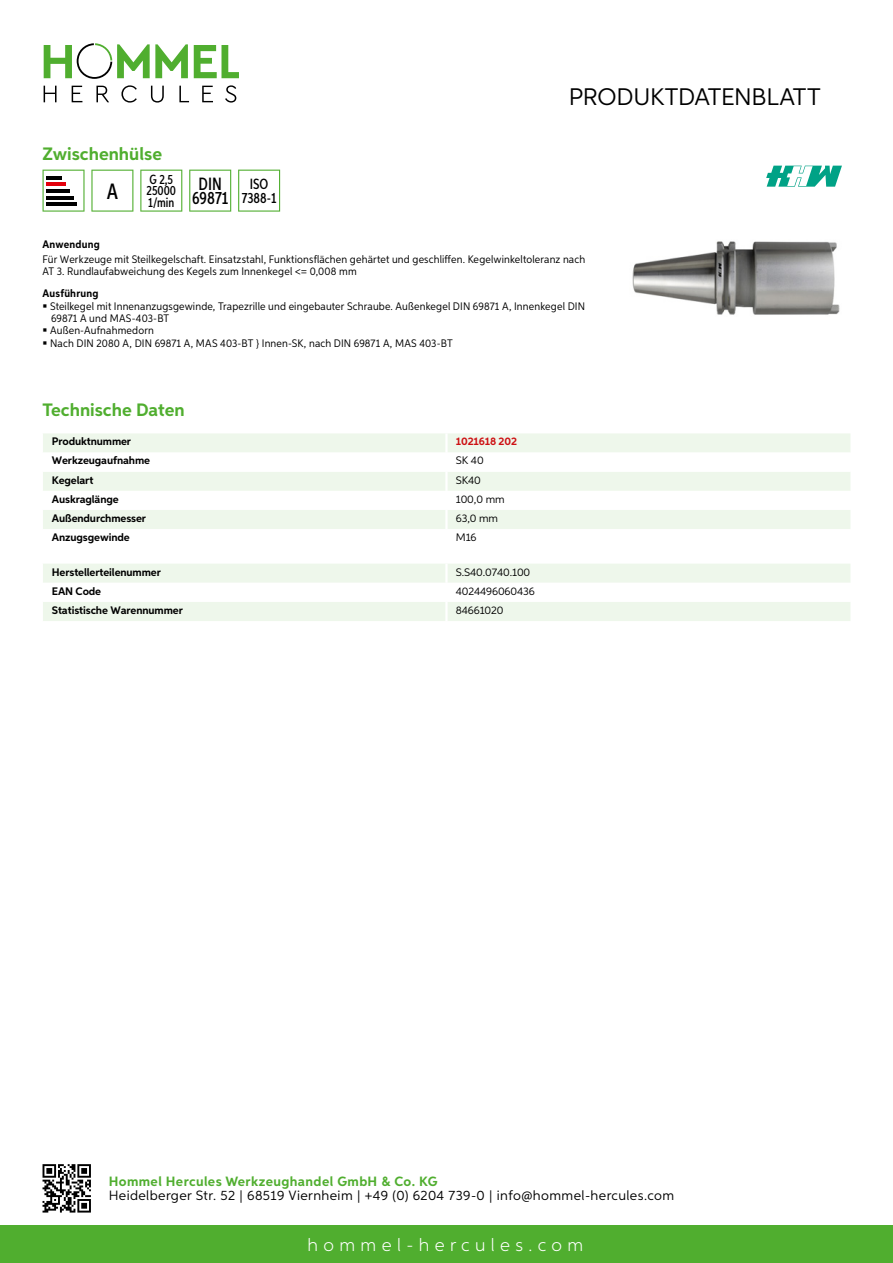
<style>
.page{position:relative;width:893px;height:1263px;background:#fff}
.page>*{position:absolute;margin:0;border:0;box-sizing:border-box;transform-origin:0 0}
.t1{font:24px "Aspira";letter-spacing:-.01em;color:#000}
.t2{font:500 22.2px "Aspira XX Nar";color:#000}
.t3{font:700 18px "Aspira";color:#50ae2f}
.t4{font:300 18px "Aspira";letter-spacing:.3em;color:#fff}
.t5{font:500 17.85px/14.9px "Aspira XX Nar";color:#000;text-align:center}
.t6{font:500 14.85px/13.4px "Aspira XX Nar";color:#000;text-align:center}
.t7{font:13.5px "Aspira";letter-spacing:.03em;color:#000}
.t8{font:700 13.5px "Aspira";letter-spacing:.03em;color:#50ae2f}
.t9{font:500 13.35px/11.9px "Aspira XX Nar";color:#000}
.t10{font:10.95px/12.5px "Aspira Nar";letter-spacing:.015em;color:#000}
.t11{font:700 10.95px "Aspira";letter-spacing:-.01em;color:#000}
.t12{font:10.95px "Aspira";letter-spacing:-.01em;color:#000}
.t13{font:700 10.95px "Aspira Nar";letter-spacing:.02em;color:#000}
.t14{font:700 10.95px "Aspira";letter-spacing:-.01em;color:#cd1013}
</style>
<div class="page">
<div style="left:0;top:1226px;width:893px;height:37px;background:#50ae2f"></div>
<svg style="left:43px;top:1164px;width:48px;height:48px"></svg>
<svg style="left:194px;top:45px;width:45px;height:33px"></svg>
<svg style="left:44px;top:43px;width:144px;height:36px"></svg>
<svg style="left:44px;top:86px;width:13px;height:16px"></svg>
<svg style="left:72px;top:86px;width:10px;height:16px"></svg>
<svg style="left:96px;top:86px;width:13px;height:16px"></svg>
<svg style="left:121px;top:85px;width:16px;height:18px"></svg>
<svg style="left:151px;top:86px;width:13px;height:17px"></svg>
<svg style="left:179px;top:86px;width:10px;height:16px"></svg>
<svg style="left:202px;top:86px;width:11px;height:16px"></svg>
<svg style="left:225px;top:85px;width:11px;height:18px"></svg>
<div style="left:43px;top:433px;width:807px;height:19px;background:#eef7eb"></div>
<svg style="left:43px;top:472px;width:807px;height:57px;fill:#eef7eb"></svg>
<hr style="left:445px;top:433px;width:3px;height:20px;background:#fff">
<hr style="left:445px;top:472px;width:3px;height:19px;background:#fff">
<hr style="left:445px;top:491px;width:3px;height:19px;background:#fff">
<hr style="left:445px;top:510px;width:3px;height:19px;background:#fff">
<svg style="left:43px;top:564px;width:807px;height:57px"></svg>
<hr style="left:445px;top:602px;width:3px;height:19px;background:#fff">
<svg style="left:43px;top:170px;width:42px;height:42px"></svg>
<hr style="left:46px;top:176px;width:16px;height:3px;background:#000">
<hr style="left:46px;top:183px;width:20px;height:3px;background:#e3000b">
<hr style="left:46px;top:189px;width:23px;height:3px;background:#000">
<hr style="left:46px;top:196px;width:27px;height:3px;background:#000">
<hr style="left:46px;top:203px;width:31px;height:3px;background:#000">
<svg style="left:91px;top:170px;width:42px;height:42px"></svg>
<svg style="left:140px;top:170px;width:42px;height:42px"></svg>
<svg style="left:189px;top:170px;width:42px;height:42px"></svg>
<svg style="left:238px;top:170px;width:42px;height:42px"></svg>
<img style="left:632px;top:241px;width:208px;height:74px">
<svg style="left:766px;top:166px;width:76px;height:21px"></svg>
<h3 class="t3" style="left:43px;top:142px;width:121px">Zwischenhülse</h3>
<h2 class="t2" style="left:107px;top:178px;width:13px">A</h2>
<p class="t9" style="left:147px;top:173px;width:31px">G 2,5<br>25000<br>1/min</p>
<h3 class="t5" style="left:192px;top:176px;width:38px">DIN<br>69871</h3>
<h3 class="t6" style="left:242px;top:177px;width:36px">ISO<br>7388-1</h3>
<h1 class="t1" style="left:569px;top:82px;width:253px">Produktdatenblatt</h1>
<p class="t13" style="left:43px;top:237px;width:59px">Anwendung</p>
<p class="t10" style="left:43px;top:253px;width:544px;line-height:12px">Für Werkzeuge mit Steilkegelschaft. Einsatzstahl, Funktionsflächen gehärtet und geschliffen. Kegelwinkeltoleranz nach<br>AT 3. Rundlaufabweichung des Kegels zum Innenkegel &lt;= 0,008 mm</p>
<p class="t13" style="left:43px;top:286px;width:58px">Ausführung</p>
<p class="t10" style="left:50px;top:299px;width:536px">Steilkegel mit Innenanzugsgewinde, Trapezrille und eingebauter Schraube. Außenkegel DIN 69871 A, Innenkegel DIN 69871 A und MAS-403-BT<br>Außen-Aufnahmedorn<br>Nach DIN 2080 A, DIN 69871 A, MAS 403-BT } Innen-SK, nach DIN 69871 A, MAS 403-BT</p>
<h3 class="t3" style="left:43px;top:399px;width:144px">Technische Daten</h3>
<p class="t11" style="left:52px;top:435px;width:81px">Produktnummer</p>
<p class="t14" style="left:456px;top:435px;width:63px">1021618 202</p>
<p class="t11" style="left:52px;top:454px;width:100px">Werkzeugaufnahme</p>
<p class="t12" style="left:456px;top:454px;width:29px">SK 40</p>
<p class="t11" style="left:52px;top:473px;width:43px">Kegelart</p>
<p class="t12" style="left:456px;top:473px;width:27px">SK40</p>
<p class="t11" style="left:52px;top:492px;width:68px">Auskraglänge</p>
<p class="t12" style="left:456px;top:492px;width:50px">100,0 mm</p>
<p class="t11" style="left:52px;top:511px;width:96px">Außendurchmesser</p>
<p class="t12" style="left:456px;top:511px;width:44px">63,0 mm</p>
<p class="t11" style="left:52px;top:530px;width:79px">Anzugsgewinde</p>
<p class="t12" style="left:456px;top:531px;width:22px">M16</p>
<p class="t11" style="left:52px;top:565px;width:111px">Herstellerteilenummer</p>
<p class="t12" style="left:456px;top:565px;width:76px">S.S40.0740.100</p>
<p class="t11" style="left:52px;top:584px;width:51px">EAN Code</p>
<p class="t12" style="left:456px;top:584px;width:80px">4024496060436</p>
<p class="t11" style="left:52px;top:603px;width:132px">Statistische Warennummer</p>
<p class="t12" style="left:456px;top:603px;width:49px">84661020</p>
<p class="t8" style="left:109px;top:1172px;width:330px">Hommel Hercules Werkzeughandel GmbH &amp; Co. KG</p>
<p class="t7" style="left:109px;top:1187px;width:567px">Heidelberger Str. 52 | 68519 Viernheim | +49 (0) 6204 739-0 | info@hommel-hercules.com</p>
<h3 class="t4" style="left:307px;top:1234px;width:277px">hommel-hercules.com</h3>
</div>
